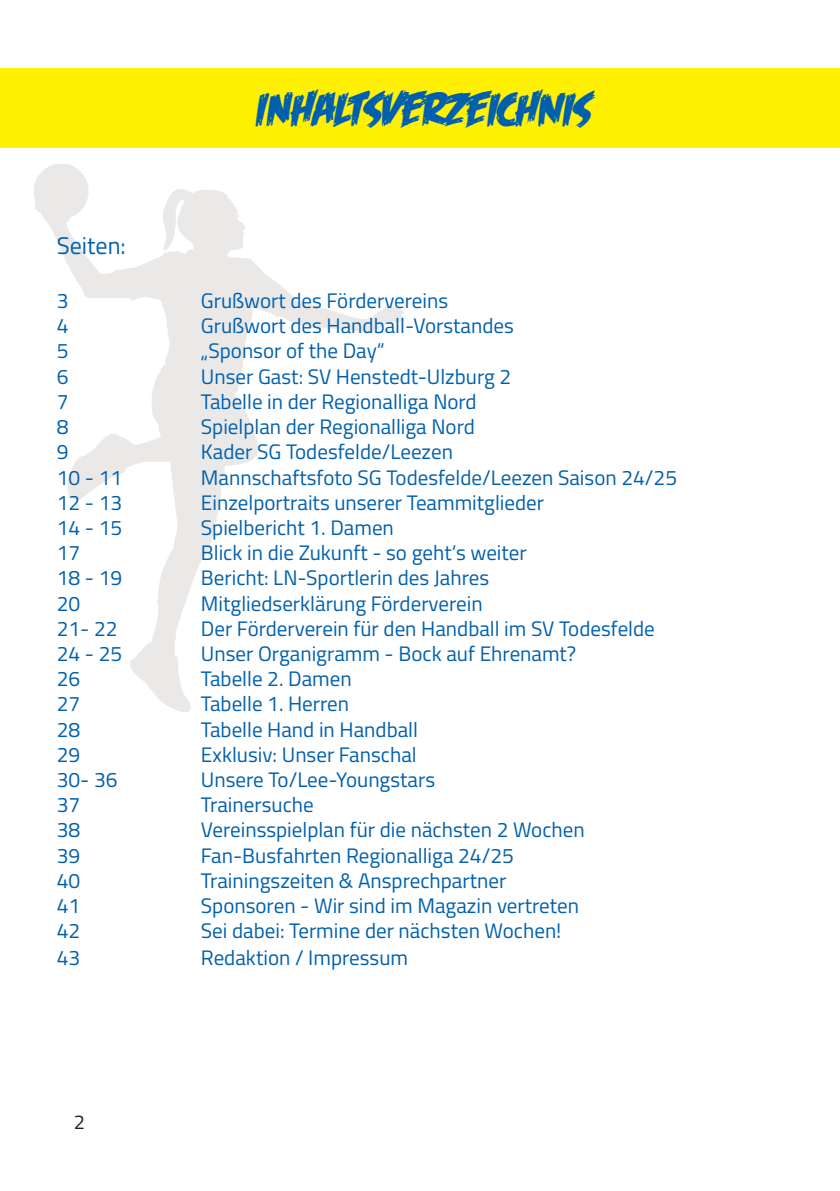
<style>
.page{position:relative;width:840px;height:1191px;background:#fff}
.page>*{position:absolute;margin:0;border:0;box-sizing:border-box;transform-origin:0 0}
.t1{font:48px "Feastof Flesh BB Italic";color:#0160ae}
.t2{font:24px "Titillium Web";color:#0160ae}
.t3{font:21px "Titillium Web";color:#0160ae}
.t4{font:20px "Titillium Web";color:#231f20}
</style>
<div class="page">
<img style="left:34px;top:164px;width:369px;height:547px">
<div style="left:0;top:68px;width:839px;height:80px;background:#fff101"></div>
<p class="t1" style="left:252px;top:84px;width:336px">INHALTSVERZEICHNIS</p>
<p class="t2" style="left:57px;top:228px;width:71px">Seiten:</p>
<p class="t3" style="left:57px;top:285px;width:13px">3</p>
<p class="t3" style="left:201px;top:285px;width:249px">Grußwort des Fördervereins</p>
<p class="t3" style="left:57px;top:310px;width:13px">4</p>
<p class="t3" style="left:201px;top:310px;width:314px">Grußwort des Handball-Vorstandes</p>
<p class="t3" style="left:57px;top:336px;width:13px">5</p>
<p class="t3" style="left:201px;top:336px;width:185px">„Sponsor of the Day“</p>
<p class="t3" style="left:57px;top:361px;width:13px">6</p>
<p class="t3" style="left:201px;top:361px;width:312px">Unser Gast: SV Henstedt-Ulzburg 2</p>
<p class="t3" style="left:57px;top:386px;width:13px">7</p>
<p class="t3" style="left:201px;top:386px;width:277px">Tabelle in der Regionalliga Nord</p>
<p class="t3" style="left:57px;top:411px;width:13px">8</p>
<p class="t3" style="left:201px;top:411px;width:275px">Spielplan der Regionalliga Nord</p>
<p class="t3" style="left:57px;top:436px;width:13px">9</p>
<p class="t3" style="left:201px;top:436px;width:253px">Kader SG Todesfelde/Leezen</p>
<p class="t3" style="left:57px;top:462px;width:67px">10 - 11</p>
<p class="t3" style="left:201px;top:462px;width:477px">Mannschaftsfoto SG Todesfelde/Leezen Saison 24/25</p>
<p class="t3" style="left:57px;top:487px;width:67px">12 - 13</p>
<p class="t3" style="left:201px;top:487px;width:344px">Einzelportraits unserer Teammitglieder</p>
<p class="t3" style="left:57px;top:512px;width:67px">14 - 15</p>
<p class="t3" style="left:201px;top:512px;width:194px">Spielbericht 1. Damen</p>
<p class="t3" style="left:57px;top:537px;width:25px">17</p>
<p class="t3" style="left:201px;top:537px;width:327px">Blick in die Zukunft - so geht‘s weiter</p>
<p class="t3" style="left:57px;top:562px;width:67px">18 - 19</p>
<p class="t3" style="left:201px;top:562px;width:289px">Bericht: LN-Sportlerin des Jahres</p>
<p class="t3" style="left:57px;top:588px;width:25px">20</p>
<p class="t3" style="left:201px;top:588px;width:283px">Mitgliedserklärung Förderverein</p>
<p class="t3" style="left:57px;top:613px;width:62px">21- 22</p>
<p class="t3" style="left:201px;top:613px;width:455px">Der Förderverein für den Handball im SV Todesfelde</p>
<p class="t3" style="left:57px;top:638px;width:67px">24 - 25</p>
<p class="t3" style="left:201px;top:638px;width:377px">Unser Organigramm - Bock auf Ehrenamt?</p>
<p class="t3" style="left:57px;top:663px;width:25px">26</p>
<p class="t3" style="left:201px;top:663px;width:152px">Tabelle 2. Damen</p>
<p class="t3" style="left:57px;top:688px;width:25px">27</p>
<p class="t3" style="left:201px;top:688px;width:150px">Tabelle 1. Herren</p>
<p class="t3" style="left:57px;top:714px;width:25px">28</p>
<p class="t3" style="left:201px;top:714px;width:218px">Tabelle Hand in Handball</p>
<p class="t3" style="left:57px;top:739px;width:25px">29</p>
<p class="t3" style="left:201px;top:739px;width:217px">Exklusiv: Unser Fanschal</p>
<p class="t3" style="left:57px;top:764px;width:62px">30- 36</p>
<p class="t3" style="left:201px;top:764px;width:236px">Unsere To/Lee-Youngstars</p>
<p class="t3" style="left:57px;top:789px;width:25px">37</p>
<p class="t3" style="left:201px;top:789px;width:114px">Trainersuche</p>
<p class="t3" style="left:57px;top:814px;width:25px">38</p>
<p class="t3" style="left:201px;top:814px;width:385px">Vereinsspielplan für die nächsten 2 Wochen</p>
<p class="t3" style="left:57px;top:840px;width:25px">39</p>
<p class="t3" style="left:201px;top:840px;width:314px">Fan-Busfahrten Regionalliga 24/25</p>
<p class="t3" style="left:57px;top:865px;width:25px">40</p>
<p class="t3" style="left:201px;top:865px;width:307px">Trainingszeiten &amp; Ansprechpartner</p>
<p class="t3" style="left:57px;top:890px;width:25px">41</p>
<p class="t3" style="left:201px;top:890px;width:379px">Sponsoren - Wir sind im Magazin vertreten</p>
<p class="t3" style="left:57px;top:915px;width:25px">42</p>
<p class="t3" style="left:201px;top:915px;width:362px">Sei dabei: Termine der nächsten Wochen!</p>
<p class="t3" style="left:57px;top:942px;width:25px">43</p>
<p class="t3" style="left:201px;top:942px;width:208px">Redaktion / Impressum</p>
<p class="t4" style="left:74px;top:1107px;width:13px">2</p>
</div>
